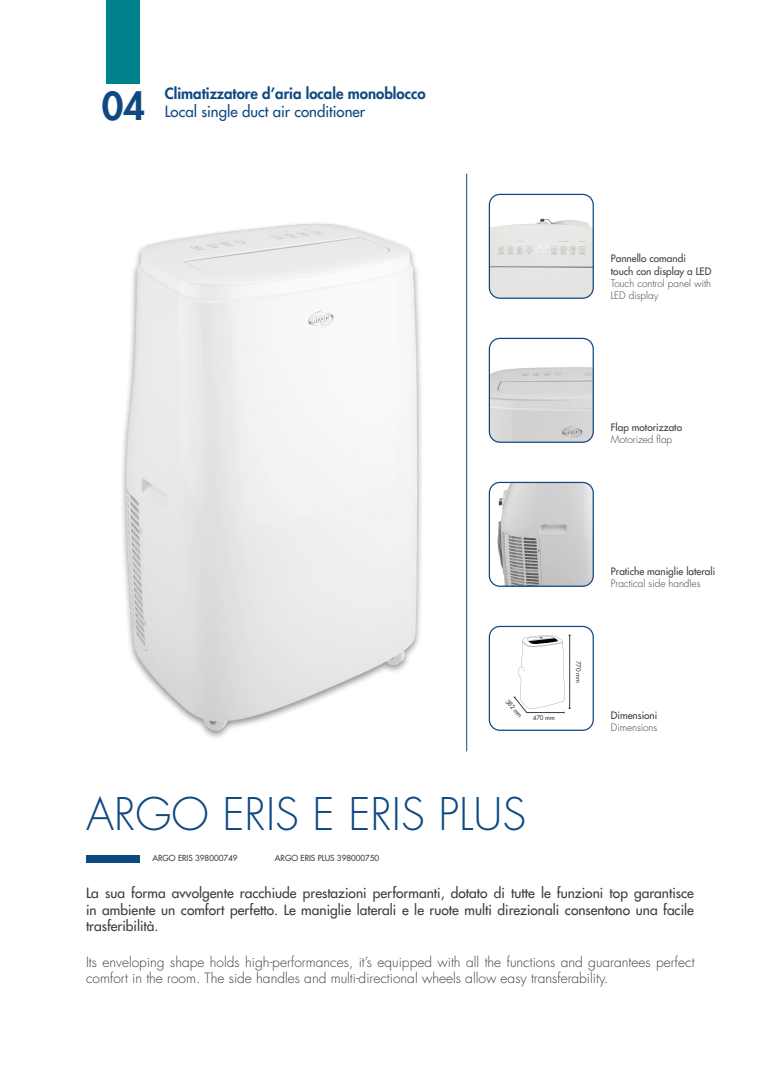
<style>
.page{position:relative;width:780px;height:1088px;background:#fff}
.page>*{position:absolute;margin:0;border:0;box-sizing:border-box;transform-origin:0 0}
.t1{font:300 43.75px "Futura LT";color:#0e4982}
.t2{font:800 37.5px "Futura LT";color:#0e4982}
.t3{font:800 15px "Futura LT";color:#0e4982}
.t4{font:15px "Futura LT";color:#0e4982}
.t5{font:13.75px/16.5px "Futura LT";color:#3d3d3c;text-align:justify}
.t6{font:300 13.75px/16.5px "Futura LT";color:#3d3d3c}
.t7{font:10px "Futura LT";color:#3d3d3c}
.t8{font:300 10px/12px "Futura LT";color:#3d3d3c}
.t9{font:8.12px "Futura LT";color:#3d3d3c}
.t10{font:6.25px "Futura LT";letter-spacing:-.01em;color:#3d3d3c}
</style>
<div class="page">
<img style="left:490px;top:218px;width:102px;height:79px">
<div style="left:488px;top:194px;width:106px;height:105px;border:1px solid #0e4982;border-radius:11px"></div>
<img style="left:490px;top:338px;width:102px;height:103px">
<div style="left:488px;top:338px;width:106px;height:105px;border:1px solid #0e4982;border-radius:11px"></div>
<img style="left:490px;top:482px;width:102px;height:103px">
<div style="left:488px;top:482px;width:106px;height:105px;border:1px solid #0e4982;border-radius:11px"></div>
<img style="left:122px;top:223px;width:299px;height:515px">
<div style="left:488px;top:626px;width:106px;height:105px;border:1px solid #0e4982;border-radius:11px"></div>
<svg style="left:513px;top:635px;width:57px;height:78px"></svg>
<hr style="left:466px;top:174px;width:1px;height:577px;background:#0e4982">
<div style="left:86px;top:855px;width:53px;height:8px;background:#0e4982"></div>
<div style="left:107px;top:0;width:33px;height:83px;background:#00828e"></div>
<p class="t2" style="left:102px;top:81px;width:45px">04</p>
<p class="t3" style="left:165px;top:83px;width:262px">Climatizzatore d’aria locale monoblocco</p>
<p class="t4" style="left:165px;top:102px;width:202px">Local single duct air conditioner</p>
<p class="t7" style="left:611px;top:252px;width:76px">Pannello comandi</p>
<p class="t7" style="left:611px;top:265px;width:102px">touch con display a LED</p>
<p class="t8" style="left:611px;top:277px;width:102px">Touch control panel with<br>LED display</p>
<p class="t7" style="left:611px;top:421px;width:73px">Flap motorizzato</p>
<p class="t8" style="left:611px;top:433px;width:63px">Motorized flap</p>
<p class="t10" style="left:510px;top:697px;width:23px;rotate:49deg">382 mm</p>
<p class="t10" style="left:533px;top:714px;width:23px">470 mm</p>
<p class="t10" style="left:582px;top:661px;width:23px;rotate:90deg">770 mm</p>
<p class="t1" style="left:86px;top:787px;width:441px">ARGO ERIS E ERIS PLUS</p>
<p class="t9" style="left:152px;top:853px;width:87px">ARGO ERIS 398000749</p>
<p class="t9" style="left:275px;top:853px;width:106px">ARGO ERIS PLUS 398000750</p>
<p class="t7" style="left:611px;top:565px;width:106px">Pratiche maniglie laterali</p>
<p class="t8" style="left:611px;top:577px;width:91px">Practical side handles</p>
<p class="t7" style="left:611px;top:709px;width:48px">Dimensioni</p>
<p class="t8" style="left:611px;top:721px;width:48px">Dimensions</p>
<p class="t5" style="left:86px;top:885px;width:609px">La sua forma avvolgente racchiude prestazioni performanti, dotato di tutte le funzioni top garantisce in ambiente un comfort perfetto. Le maniglie laterali e le ruote multi direzionali consentono una facile trasferibilità.</p>
<p class="t6" style="left:86px;top:954px;width:610px">Its enveloping shape holds high-performances, it’s equipped with all the functions and guarantees perfect comfort in the room. The side handles and multi-directional wheels allow easy transferability.</p>
</div>
